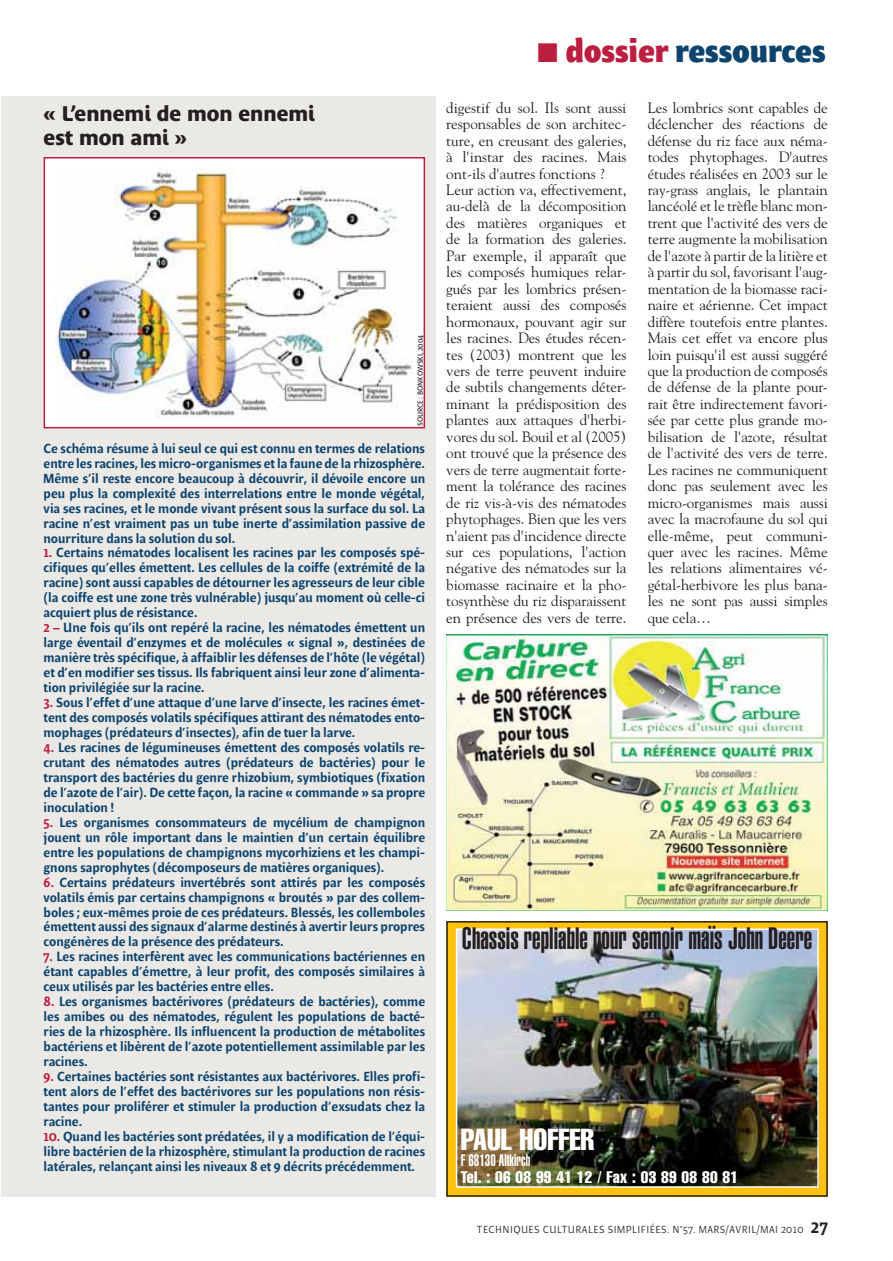
<style>
.page{position:relative;width:893px;height:1261px;background:#fff}
.page>*{position:absolute;margin:0;border:0;box-sizing:border-box;transform-origin:0 0}
.t1{font:700 32.9px "Beret LT Std";color:#0d446e}
.t2{font:900 extra-condensed 30.45px "Helvetica";color:#231f20}
.t3{font:extra-condensed 29.93px "Helvetica";color:#fff}
.t4{font:700 21px/24px "Bienvenue";color:#231f20}
.t5{font:extra-condensed 16.45px "Helvetica";letter-spacing:.02em;color:#fff}
.t6{font:900 extra-condensed 16.45px "Helvetica";color:#fff}
.t7{font:14.88px/16.4px "Goudy Std";letter-spacing:-.005em;color:#231f20}
.t8{font:500 13.47px/14.9px "Beret LT Std";color:#0d446e;text-align:justify}
.t9{font:10.5px "Beret LT Std";letter-spacing:.05em;color:#231f20}
.t10{font:7.52px "Beret LT Std";color:#231f20}
.s1{color:#bc1e40}
.s2{font-weight:500;font-size:18.03px}
</style>
<div class="page">
<div style="left:1px;top:96px;width:435px;height:1100px;background:#ebe9e6"></div>
<div style="left:446px;top:920px;width:382px;height:276px;background:#ffc20e"></div>
<div style="left:446px;top:920px;width:382px;height:276px;border:1px solid #231f20"></div>
<img style="left:458px;top:930px;width:359px;height:255px">
<div style="left:456px;top:928px;width:363px;height:259px;border:1px solid #fff"></div>
<img style="left:446px;top:634px;width:382px;height:276px">
<div style="left:44px;top:158px;width:380px;height:269px;background:#fff"></div>
<img style="left:55px;top:167px;width:358px;height:250px">
<div style="left:44px;top:157px;width:381px;height:271px;border:1px solid #bc1e40"></div>
<h1 class="t1" style="left:565px;top:37px;width:262px"><span class="s1">dossier</span> ressources</h1>
<p class="t7" style="left:446px;top:100px;width:182px">digestif du sol. Ils sont aussi responsables de son architec&shy;ture, en creusant des galeries, à l'instar des racines. Mais ont-ils d'autres fonctions ?<br>Leur action va, effectivement, au-delà de la décomposition des matières organiques et de la formation des galeries.<br>Par exemple, il apparaît que les composés humiques relar&shy;gués par les lombrics présen&shy;teraient aussi des composés hormonaux, pouvant agir sur les racines. Des études récen&shy;tes (2003) montrent que les vers de terre peuvent induire de subtils changements déter&shy;minant la prédisposition des plantes aux attaques d'herbi&shy;vores du sol. Bouil et al (2005) ont trouvé que la présence des vers de terre augmentait forte&shy;ment la tolérance des racines de riz vis-à-vis des nématodes phytophages. Bien que les vers n'aient pas d'incidence directe sur ces populations, l'action négative des nématodes sur la biomasse racinaire et la pho&shy;tosynthèse du riz disparaissent en présence des vers de terre.</p>
<p class="t7" style="left:648px;top:100px;width:182px;text-align:justify">Les lombrics sont capables de déclencher des réactions de défense du riz face aux néma&shy;todes phytophages. D'autres études réalisées en 2003 sur le ray-grass anglais, le plantain lancéolé et le trèfle blanc mon&shy;trent que l'activité des vers de terre augmente la mobilisation de l'azote à partir de la litière et à partir du sol, favorisant l'aug&shy;mentation de la biomasse raci&shy;naire et aérienne. Cet impact diffère toutefois entre plantes.<br>Mais cet effet va encore plus loin puisqu'il est aussi suggéré que la production de composés de défense de la plante pour&shy;rait être indirectement favori&shy;sée par cette plus grande mo&shy;bilisation de l'azote, résultat de l'activité des vers de terre.<br>Les racines ne communiquent donc pas seulement avec les micro-organismes mais aussi avec la macrofaune du sol qui elle-même, peut communi&shy;quer avec les racines. Même les relations alimentaires vé&shy;gétal-herbivore les plus bana&shy;les ne sont pas aussi simples que cela…</p>
<h3 class="t4" style="left:44px;top:103px;width:273px">« L’ennemi de mon ennemi est mon ami »</h3>
<p class="t10" style="left:417px;top:426px;width:93px;rotate:-90deg">SOURCE : BONKOWSKI, 2004</p>
<p class="t8" style="left:44px;top:441px;width:383px">Ce schéma résume à lui seul ce qui est connu en termes de relations entre les racines, les micro-organismes et la faune de la rhizosphère.<br>Même s’il reste encore beaucoup à découvrir, il dévoile encore un peu plus la complexité des interrelations entre le monde végétal, via ses racines, et le monde vivant présent sous la surface du sol. La racine n’est vraiment pas un tube inerte d’assimilation passive de nourriture dans la solution du sol.</p>
<p class="t8" style="left:44px;top:546px;width:383px;text-align:left"><span class="s1">1.</span> Certains nématodes localisent les racines par les composés spé&shy;cifiques qu’elles émettent. Les cellules de la coiffe (extrémité de la racine) sont aussi capables de détourner les agresseurs de leur cible (la coiffe est une zone très vulnérable) jusqu’au moment où celle-ci acquiert plus de résistance.<br><span class="s1">2 –</span> Une fois qu’ils ont repéré la racine, les nématodes émettent un large éventail d’enzymes et de molécules « signal », destinées de manière très spécifique, à affaiblir les défenses de l’hôte (le végétal) et d’en modifier ses tissus. Ils fabriquent ainsi leur zone d’alimenta&shy;tion privilégiée sur la racine.</p>
<p class="t8" style="left:44px;top:695px;width:383px"><span class="s1">3.</span> Sous l’effet d’une attaque d’une larve d’insecte, les racines émet&shy;tent des composés volatils spécifiques attirant des nématodes ento&shy;mophages (prédateurs d’insectes), afin de tuer la larve.</p>
<p class="t8" style="left:44px;top:740px;width:383px"><span class="s1">4.</span> Les racines de légumineuses émettent des composés volatils re&shy;crutant des nématodes autres (prédateurs de bactéries) pour le transport des bactéries du genre rhizobium, symbiotiques (fixation de l’azote de l’air). De cette façon, la racine « commande » sa propre inoculation !</p>
<p class="t8" style="left:44px;top:815px;width:383px"><span class="s1">5.</span> Les organismes consommateurs de mycélium de champignon jouent un rôle important dans le maintien d’un certain équilibre entre les populations de champignons mycorhiziens et les champi&shy;gnons saprophytes (décomposeurs de matières organiques).</p>
<p class="t8" style="left:44px;top:875px;width:383px"><span class="s1">6.</span> Certains prédateurs invertébrés sont attirés par les composés volatils émis par certains champignons « broutés » par des collem&shy;boles ; eux-mêmes proie de ces prédateurs. Blessés, les collemboles émettent aussi des signaux d’alarme destinés à avertir leurs propres congénères de la présence des prédateurs.</p>
<p class="t8" style="left:44px;top:950px;width:383px"><span class="s1">7.</span> Les racines interfèrent avec les communications bactériennes en étant capables d’émettre, à leur profit, des composés similaires à ceux utilisés par les bactéries entre elles.</p>
<p class="t8" style="left:44px;top:994px;width:383px"><span class="s1">8.</span> Les organismes bactérivores (prédateurs de bactéries), comme les amibes ou des nématodes, régulent les populations de bacté&shy;ries de la rhizosphère. Ils influencent la production de métabolites bactériens et libèrent de l’azote potentiellement assimilable par les racines.</p>
<p class="t8" style="left:44px;top:1069px;width:383px"><span class="s1">9.</span> Certaines bactéries sont résistantes aux bactérivores. Elles profi&shy;tent alors de l’effet des bactérivores sur les populations non résis&shy;tantes pour proliférer et stimuler la production d’exsudats chez la racine.</p>
<p class="t8" style="left:44px;top:1129px;width:383px"><span class="s1">10.</span> Quand les bactéries sont prédatées, il y a modification de l’équi&shy;libre bactérien de la rhizosphère, stimulant la production de racines latérales, relançant ainsi les niveaux 8 et 9 décrits précédemment.</p>
<h3 class="t3" style="left:461px;top:1128px;width:135px">PAUL HOFFER</h3>
<h2 class="t2" style="left:462px;top:926px;width:352px">Chassis repliable pour semoir maïs John Deere</h2>
<p class="t6" style="left:461px;top:1154px;width:71px">F 68130 Altkirch</p>
<p class="t5" style="left:461px;top:1170px;width:279px">Tel. : 06 08 99 41 12 / Fax : 03 89 08 80 81</p>
<p class="t9" style="left:477px;top:1225px;width:352px">TECHNIQUES CULTURALES SIMPLIFIÉES. N°57. MARS/AVRIL/MAI 2010 <span class="s2">27</span></p>
</div>
